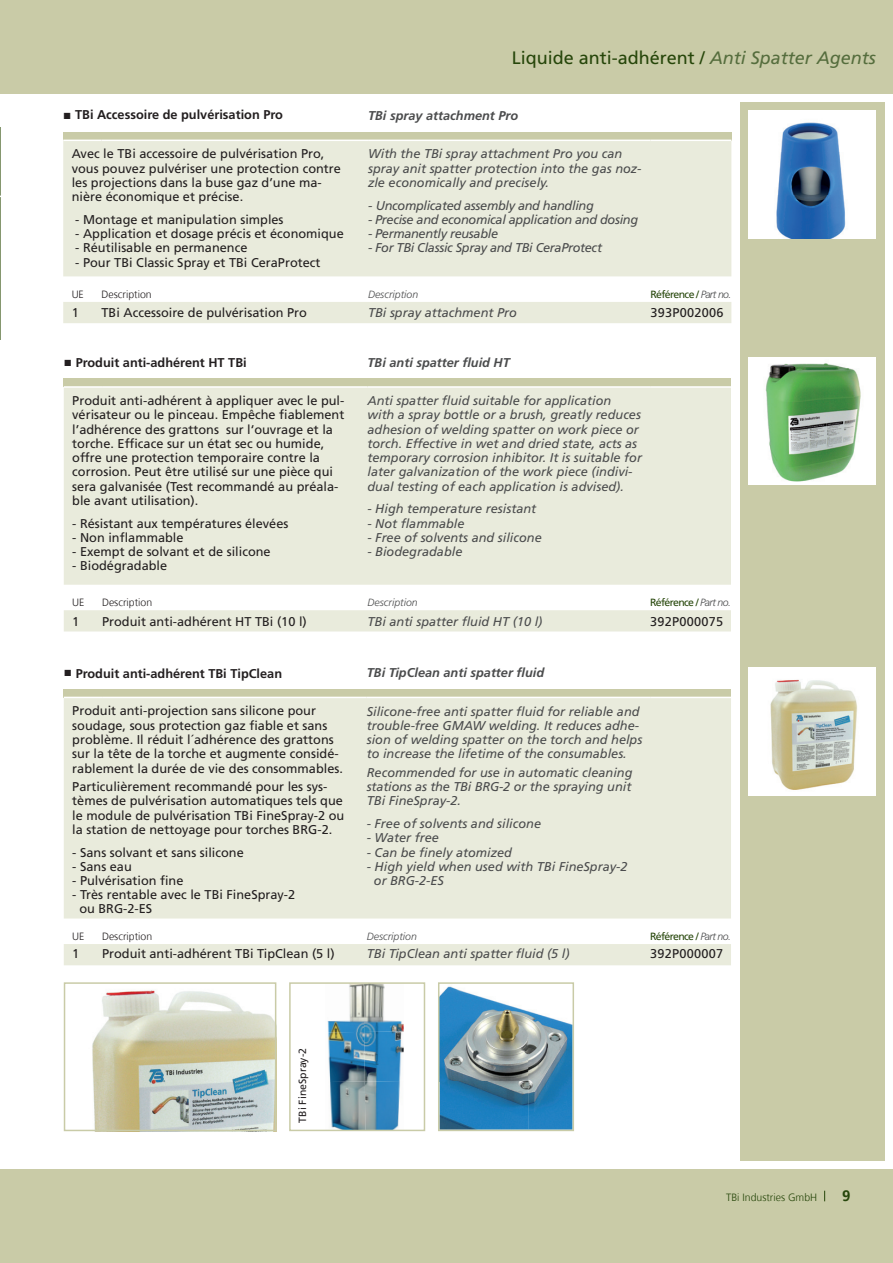
<style>
.page{position:relative;width:893px;height:1263px;background:#fff}
.page>*{position:absolute;margin:0;border:0;box-sizing:border-box;transform-origin:0 0}
.t1{font:18px "Frutiger LT Std";color:#26460a}
.t2{font:700 15px "Frutiger";color:#26460a}
.t3{font:12.75px/14.2px "Frutiger LT Std";color:#231f20}
.t4{font:italic 12.75px/14.2px "Frutiger LT Std";color:#4b4c4d}
.t5{font:italic 12.75px "Frutiger LT Std";letter-spacing:-.025em;color:#4b4c4d}
.t6{font:700 12.75px "Frutiger LT Std";color:#231f20}
.t7{font:italic 700 12.75px "Frutiger LT Std";color:#4b4c4d}
.t8{font:12.75px "Frutiger LT Std";letter-spacing:.02em;color:#231f20}
.t9{font:10.5px "Frutiger LT Std";letter-spacing:-.06em;color:#26460a}
.t10{font:300 10.5px "Frutiger";color:#231f20}
.t11{font:italic 300 10.5px "Frutiger LT Std";color:#4b4c4d}
.t12{font:300 10.5px "Frutiger";color:#26460a}
.t13{font:10.5px "Frutiger LT Std";color:#231f20}
.s1{font-style:italic;color:#556d3d}
.s2{font-family:"Times New Roman";font-weight:400;font-size:13.5px}
.s3{font-weight:300;font-style:italic;color:#4b4c4d}
</style>
<div class="page">
<div style="left:740px;top:102px;width:144px;height:1059px;background:#c9cba7"></div>
<div style="left:0;top:1169px;width:893px;height:94px;background:#c9cba7"></div>
<div style="left:0;top:0;width:893px;height:94px;background:#c9cba7"></div>
<svg style="left:438px;top:982px;width:136px;height:150px;background:#729fb7"></svg>
<img style="left:92px;top:990px;width:181px;height:138px">
<div style="left:64px;top:982px;width:212px;height:149px;border:2px solid #c9cba7"></div>
<img style="left:748px;top:668px;width:128px;height:127px">
<div style="left:64px;top:689px;width:667px;height:8px;background:#c9cba7"></div>
<svg style="left:64px;top:698px;width:667px;height:267px;background:#ebecdf"></svg>
<img style="left:327px;top:985px;width:77px;height:143px">
<div style="left:289px;top:982px;width:136px;height:149px;border:2px solid #c9cba7"></div>
<img style="left:748px;top:357px;width:128px;height:128px">
<div style="left:64px;top:378px;width:667px;height:9px;background:#c9cba7"></div>
<svg style="left:64px;top:388px;width:667px;height:243px;background:#ebeddf"></svg>
<hr style="left:64px;top:386px;width:38px;height:2px;background:#fff">
<hr style="left:102px;top:386px;width:265px;height:2px;background:#fff">
<hr style="left:367px;top:386px;width:283px;height:2px;background:#fff">
<hr style="left:650px;top:386px;width:81px;height:2px;background:#fff">
<div style="left:63px;top:132px;width:668px;height:8px;background:#c9cba7"></div>
<svg style="left:63px;top:141px;width:668px;height:182px;background:#ecede0"></svg>
<img style="left:748px;top:111px;width:128px;height:127px">
<h1 class="t1" style="left:512px;top:47px;width:366px">Liquide anti-adhérent / <span class="s1">Anti Spatter Agents</span></h1>
<p class="t6" style="left:63px;top:107px;width:221px"><span class="s2">■</span> TBi Accessoire de pulvérisation Pro</p>
<p class="t7" style="left:368px;top:108px;width:152px">TBi spray attachment Pro</p>
<p class="t3" style="left:72px;top:147px;width:271px">Avec le TBi accessoire de pulvérisation Pro, vous pouvez pulvériser une protection contre les projections dans la buse gaz d’une ma&shy;nière économique et précise.</p>
<p class="t3" style="left:75px;top:212px;width:210px">- Montage et manipulation simples</p>
<p class="t3" style="left:75px;top:227px;width:270px">- Application et dosage précis et économique</p>
<p class="t3" style="left:75px;top:241px;width:174px">- Réutilisable en permanence</p>
<p class="t3" style="left:75px;top:255px;width:247px">- Pour TBi Classic Spray et TBi CeraProtect</p>
<p class="t4" style="left:368px;top:147px;width:275px">With the TBi spray attachment Pro you can spray anit spatter protection into the gas noz&shy;zle economically and precisely.</p>
<p class="t5" style="left:368px;top:198px;width:227px">- Uncomplicated assembly and handling</p>
<p class="t5" style="left:368px;top:212px;width:272px">- Precise and economical application and dosing</p>
<p class="t5" style="left:368px;top:226px;width:132px">- Permanently reusable</p>
<p class="t5" style="left:368px;top:241px;width:235px">- For TBi Classic Spray and TBi CeraProtect</p>
<p class="t10" style="left:72px;top:288px;width:13px">UE</p>
<p class="t10" style="left:102px;top:288px;width:52px">Description</p>
<p class="t11" style="left:368px;top:288px;width:52px">Description</p>
<p class="t9" style="left:650px;top:288px;width:82px">Référence / <span class="s3">Part no.</span></p>
<p class="t3" style="left:72px;top:306px;width:9px">1</p>
<p class="t3" style="left:101px;top:306px;width:207px">TBi Accessoire de pulvérisation Pro</p>
<p class="t4" style="left:368px;top:306px;width:150px">TBi spray attachment Pro</p>
<p class="t8" style="left:650px;top:305px;width:75px">393P002006</p>
<p class="t6" style="left:64px;top:355px;width:184px"><span class="s2">■</span> Produit anti-adhérent HT TBi</p>
<p class="t7" style="left:367px;top:355px;width:144px">TBi anti spatter fluid HT</p>
<p class="t3" style="left:72px;top:394px;width:274px">Produit anti-adhérent à appliquer avec le pul&shy;vérisateur ou le pinceau. Empêche fiablement l’adhérence des grattons sur l‘ouvrage et la torche. Efficace sur un état sec ou humide, offre une protection temporaire contre la corrosion. Peut être utilisé sur une pièce qui sera galvanisée (Test recommandé au préala&shy;ble avant utilisation).</p>
<p class="t3" style="left:72px;top:516px;width:218px">- Résistant aux températures élevées</p>
<p class="t3" style="left:72px;top:530px;width:113px">- Non inflammable</p>
<p class="t3" style="left:72px;top:545px;width:200px">- Exempt de solvant et de silicone</p>
<p class="t3" style="left:72px;top:559px;width:96px">- Biodégradable</p>
<p class="t4" style="left:367px;top:394px;width:276px">Anti spatter fluid suitable for application<br>with a spray bottle or a brush, greatly reduces adhesion of welding spatter on work piece or torch. Effective in wet and dried state, acts as temporary corrosion inhibitor. It is suitable for later galvanization of the work piece (indivi&shy;dual testing of each application is advised).</p>
<p class="t4" style="left:367px;top:502px;width:170px">- High temperature resistant</p>
<p class="t4" style="left:367px;top:516px;width:99px">- Not flammable</p>
<p class="t4" style="left:367px;top:530px;width:176px">- Free of solvents and silicone</p>
<p class="t4" style="left:367px;top:545px;width:96px">- Biodegradable</p>
<p class="t10" style="left:72px;top:596px;width:13px">UE</p>
<p class="t10" style="left:102px;top:596px;width:52px">Description</p>
<p class="t11" style="left:368px;top:596px;width:52px">Description</p>
<p class="t9" style="left:650px;top:596px;width:82px">Référence / <span class="s3">Part no.</span></p>
<p class="t3" style="left:72px;top:614px;width:9px">1</p>
<p class="t3" style="left:102px;top:614px;width:206px">Produit anti-adhérent HT TBi (10 l)</p>
<p class="t4" style="left:367px;top:614px;width:177px">TBi anti spatter fluid HT (10 l)</p>
<p class="t8" style="left:650px;top:614px;width:75px">392P000075</p>
<p class="t6" style="left:64px;top:666px;width:220px"><span class="s2">■</span> Produit anti-adhérent TBi TipClean</p>
<p class="t7" style="left:367px;top:665px;width:179px">TBi TipClean anti spatter fluid</p>
<p class="t3" style="left:72px;top:704px;width:272px">Produit anti-projection sans silicone pour soudage, sous protection gaz fiable et sans problème. Il réduit l´adhérence des grattons sur la tête de la torche et augmente considé&shy;rablement la durée de vie des consommables.</p>
<p class="t3" style="left:72px;top:779px;width:274px">Particulièrement recommandé pour les sys&shy;tèmes de pulvérisation automatiques tels que le module de pulvérisation TBi FineSpray-2 ou la station de nettoyage pour torches BRG-2.</p>
<p class="t3" style="left:72px;top:845px;width:173px">- Sans solvant et sans silicone</p>
<p class="t3" style="left:72px;top:859px;width:61px">- Sans eau</p>
<p class="t3" style="left:72px;top:873px;width:113px">- Pulvérisation fine</p>
<p class="t3" style="left:79px;top:888px;width:217px;line-height:13.5px;text-indent:-7px">- Très rentable avec le TBi FineSpray-2 ou BRG-2-ES</p>
<p class="t4" style="left:367px;top:704px;width:277px">Silicone-free anti spatter fluid for reliable and trouble-free GMAW welding. It reduces adhe&shy;sion of welding spatter on the torch and helps to increase the lifetime of the consumables.</p>
<p class="t4" style="left:367px;top:765px;width:267px;text-align:justify">Recommended for use in automatic cleaning stations as the TBi BRG-2 or the spraying unit TBi FineSpray-2.</p>
<p class="t4" style="left:367px;top:817px;width:176px">- Free of solvents and silicone</p>
<p class="t4" style="left:367px;top:831px;width:74px">- Water free</p>
<p class="t4" style="left:367px;top:845px;width:147px">- Can be finely atomized</p>
<p class="t4" style="left:374px;top:859px;width:255px;text-indent:-7px">- High yield when used with TBi FineSpray-2 or BRG-2-ES</p>
<p class="t10" style="left:72px;top:930px;width:13px">UE</p>
<p class="t10" style="left:102px;top:930px;width:52px">Description</p>
<p class="t11" style="left:367px;top:930px;width:52px">Description</p>
<p class="t9" style="left:650px;top:930px;width:82px">Référence / <span class="s3">Part no.</span></p>
<p class="t3" style="left:72px;top:946px;width:9px">1</p>
<p class="t3" style="left:102px;top:946px;width:234px">Produit anti-adhérent TBi TipClean (5 l)</p>
<p class="t4" style="left:367px;top:946px;width:204px">TBi TipClean anti spatter fluid (5 l)</p>
<p class="t8" style="left:650px;top:946px;width:75px">392P000007</p>
<p class="t13" style="left:296px;top:1123px;width:76px;rotate:-90deg">TBi FineSpray-2</p>
<p class="t12" style="left:726px;top:1192px;width:93px">TBi Industries GmbH</p>
<p class="t2" style="left:842px;top:1187px;width:10px">9</p>
</div>
